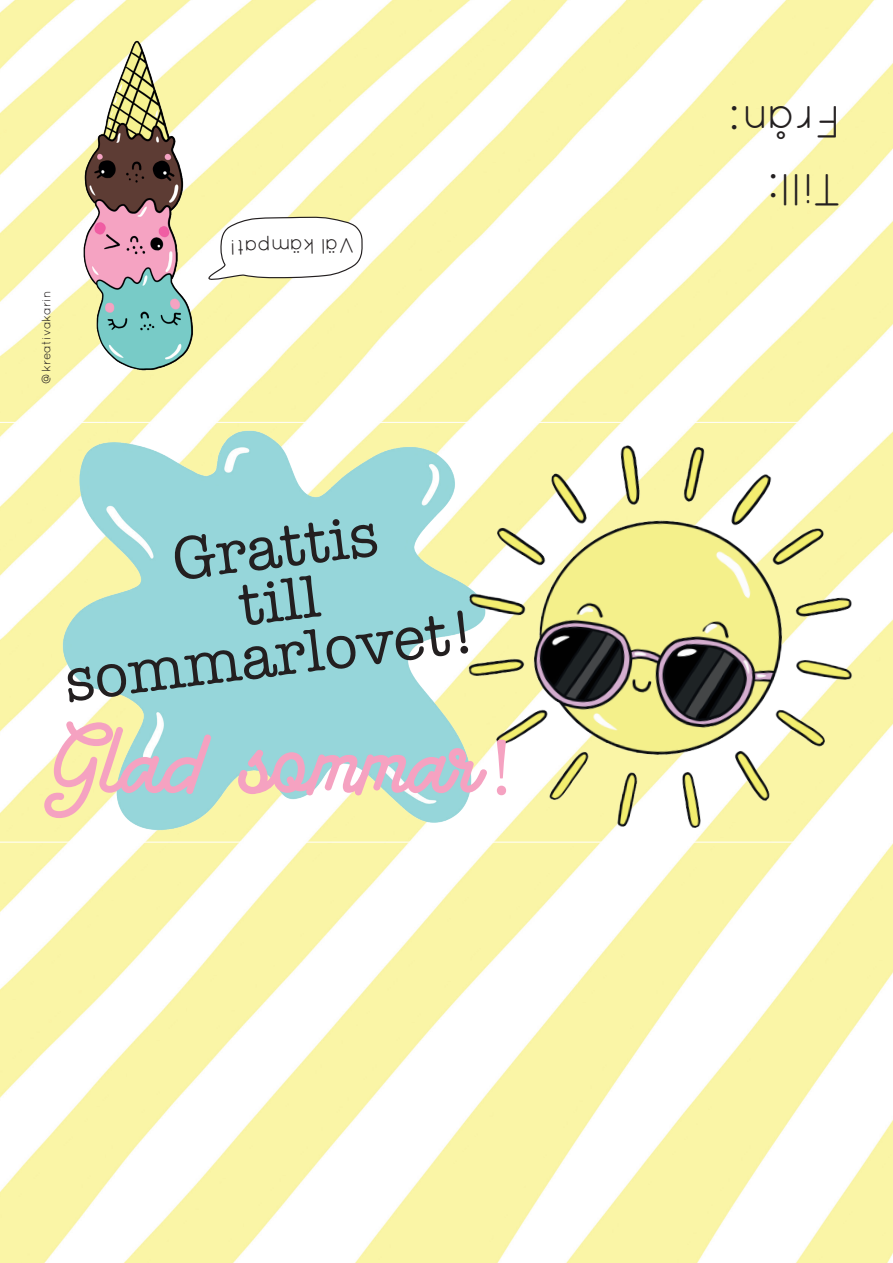
<style>
.page{position:relative;width:893px;height:1263px;background:#fff}
.page>*{position:absolute;margin:0;border:0;box-sizing:border-box;transform-origin:0 0}
.t1{font:105.6px "American Lemon";color:#f5a2c1}
.t2{font:61.35px "American Typewriter";color:#231f20}
.t3{font:45px/68.1px "Quicksand";color:#231f20}
.t4{font:21px "Quicksand";color:#231f20}
.t5{font:12.45px "Quicksand";color:#231f20}
.s1{font-family:"Minion Pro";font-size:82.2px}
</style>
<div class="page">
<img style="left:0;top:0;width:893px;height:1263px">
<img style="left:437px;top:403px;width:450px;height:458px">
<img style="left:78px;top:33px;width:118px;height:341px">
<svg style="left:206px;top:215px;width:157px;height:69px"></svg>
<svg style="left:0;top:422px;width:893px;height:420px"></svg>
<p class="t5" style="left:39px;top:384px;width:95px;rotate:-90deg">@kreativakarin</p>
<p class="t4" style="left:354px;top:258px;width:125px;rotate:179deg">Väl kämpat!</p>
<p class="t2" style="left:167px;top:513px;width:208px;rotate:-7deg">Grattis</p>
<p class="t2" style="left:233px;top:559px;width:83px;rotate:-7deg">till</p>
<p class="t2" style="left:59px;top:634px;width:415px;rotate:-7deg">sommarlovet!</p>
<h1 class="t1" style="left:53px;top:687px;width:461px">Glad sommar <span class="s1">!</span></h1>
<p class="t3" style="left:841px;top:224px;width:113px;rotate:-180deg">Till:<br>Från:</p>
</div>
